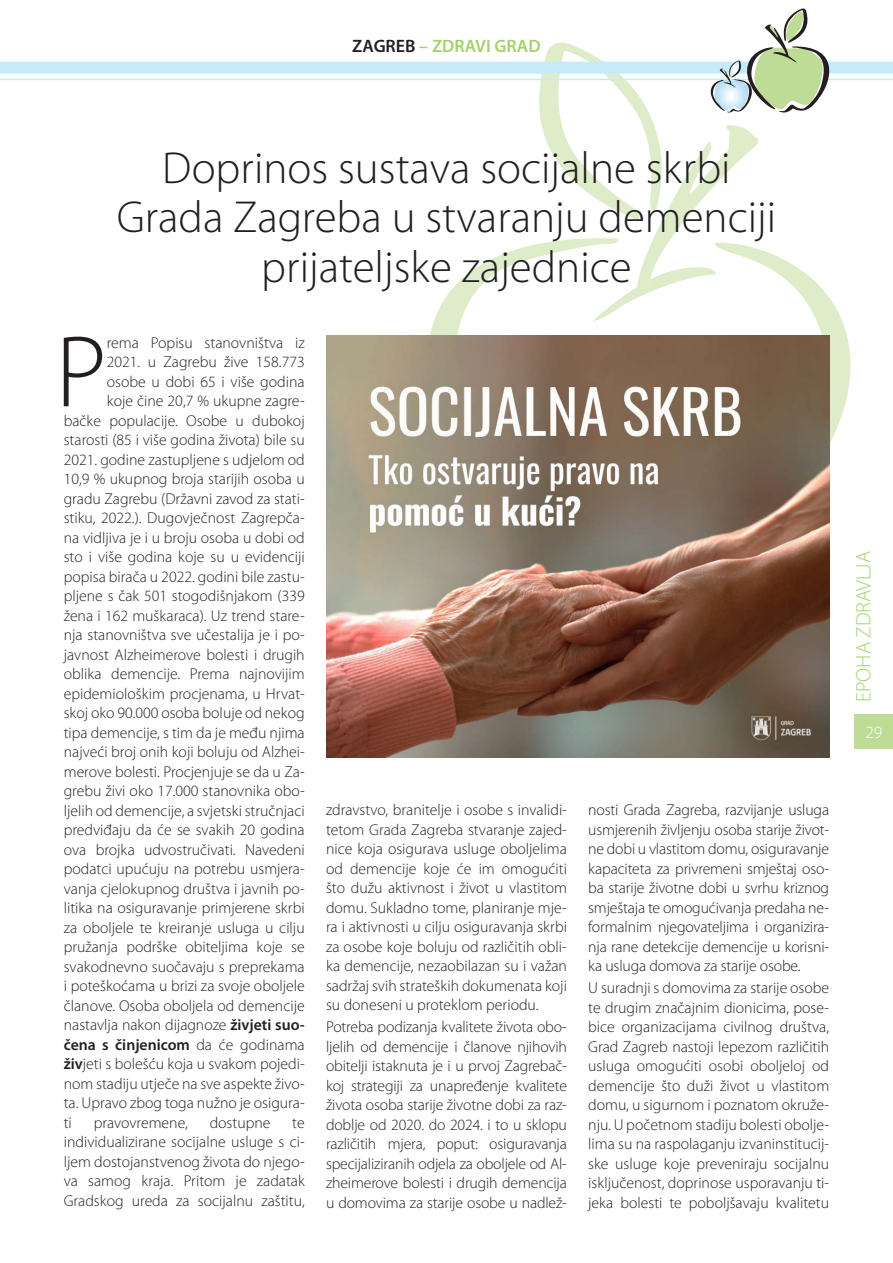
<style>
.page{position:relative;width:893px;height:1263px;background:#fff}
.page>*{position:absolute;margin:0;border:0;box-sizing:border-box;transform-origin:0 0}
.t1{font:300 102.6px "Myriad Pro";color:#231f20}
.t2{font:300 45px/49.5px "Myriad Pro";color:#231f20;text-align:center}
.t3{font:300 21px "Myriad Pro";color:#a5d16d}
.t4{font:600 18px "Myriad Pro";color:#a5d16d}
.t5{font:300 17.25px "Myriad Pro";color:#fff}
.t6{font:300 15.75px/19.5px "Myriad Pro";color:#231f20;text-align:justify}
.t7{font:600 15.75px "Myriad Pro";color:#231f20}
.s1{color:#231f20}
.s2{font-weight:600}
.s3{font-weight:300}
</style>
<div class="page">
<svg style="left:422px;top:250px;width:265px;height:86px"></svg>
<svg style="left:703px;top:299px;width:148px;height:263px"></svg>
<div style="left:0;top:62px;width:893px;height:12px;background:#c6eafa"></div>
<hr style="left:0;top:79px;width:893px;height:1px;background:#c6eafa">
<svg style="left:515px;top:8px;width:315px;height:313px"></svg>
<div style="left:855px;top:714px;width:38px;height:34px;background:#bfdc97"></div>
<img style="left:326px;top:336px;width:503px;height:422px">
<p class="t4" style="left:352px;top:34px;width:190px"><span class="s1">ZAGREB</span> – ZDRAVI GRAD</p>
<h2 class="t2" style="left:117px;top:142px;width:661px">Doprinos sustava socijalne skrbi<br>Grada Zagreba u stvaranju demenciji prijateljske zajednice</h2>
<h1 class="t1" style="left:55px;top:310px;width:53px">P</h1>
<p class="t6" style="left:107px;top:333px;width:199px">rema Popisu stanovništva iz</p>
<p class="t6" style="left:107px;top:352px;width:199px">2021. u Zagrebu žive 158.773</p>
<p class="t6" style="left:107px;top:372px;width:199px">osobe u dobi 65 i više godina</p>
<p class="t6" style="left:107px;top:391px;width:199px">koje čine 20,7 % ukupne zagre-</p>
<p class="t6" style="left:64px;top:411px;width:242px">bačke populacije. Osobe u dubokoj</p>
<p class="t6" style="left:64px;top:430px;width:242px">starosti (85 i više godina života) bile su</p>
<p class="t6" style="left:64px;top:450px;width:242px">2021. godine zastupljene s udjelom od</p>
<p class="t6" style="left:64px;top:469px;width:242px">10,9 % ukupnog broja starijih osoba u</p>
<p class="t6" style="left:64px;top:489px;width:242px">gradu Zagrebu (Državni zavod za stati-</p>
<p class="t6" style="left:64px;top:508px;width:242px">stiku, 2022.). Dugovječnost Zagrepča-</p>
<p class="t6" style="left:64px;top:528px;width:242px">na vidljiva je i u broju osoba u dobi od</p>
<p class="t6" style="left:64px;top:547px;width:242px">sto i više godina koje su u evidenciji</p>
<p class="t6" style="left:64px;top:567px;width:242px">popisa birača u 2022. godini bile zastu-</p>
<p class="t6" style="left:64px;top:586px;width:242px">pljene s čak 501 stogodišnjakom (339</p>
<p class="t6" style="left:64px;top:606px;width:242px">žena i 162 muškaraca). Uz trend stare-</p>
<p class="t6" style="left:64px;top:625px;width:242px">nja stanovništva sve učestalija je i po-</p>
<p class="t6" style="left:64px;top:645px;width:242px">javnost Alzheimerove bolesti i drugih</p>
<p class="t6" style="left:64px;top:664px;width:242px">oblika demencije. Prema najnovijim</p>
<p class="t6" style="left:64px;top:684px;width:242px">epidemiološkim procjenama, u Hrvat-</p>
<p class="t6" style="left:64px;top:703px;width:242px">skoj oko 90.000 osoba boluje od nekog</p>
<p class="t6" style="left:64px;top:723px;width:242px">tipa demencije, s tim da je među njima</p>
<p class="t6" style="left:64px;top:742px;width:242px">najveći broj onih koji boluju od Alzhei-</p>
<p class="t6" style="left:64px;top:762px;width:242px">merove bolesti. Procjenjuje se da u Za-</p>
<p class="t6" style="left:64px;top:781px;width:242px">grebu živi oko 17.000 stanovnika obo-</p>
<p class="t6" style="left:64px;top:801px;width:242px">ljelih od demencije, a svjetski stručnjaci</p>
<p class="t6" style="left:64px;top:820px;width:242px">predviđaju da će se svakih 20 godina</p>
<p class="t6" style="left:64px;top:840px;width:242px">ova brojka udvostručivati. Navedeni</p>
<p class="t6" style="left:64px;top:859px;width:242px">podatci upućuju na potrebu usmjera-</p>
<p class="t6" style="left:64px;top:879px;width:242px">vanja cjelokupnog društva i javnih po-</p>
<p class="t6" style="left:64px;top:898px;width:242px">litika na osiguravanje primjerene skrbi</p>
<p class="t6" style="left:64px;top:918px;width:242px">za oboljele te kreiranje usluga u cilju</p>
<p class="t6" style="left:64px;top:937px;width:242px">pružanja podrške obiteljima koje se</p>
<p class="t6" style="left:64px;top:957px;width:242px">svakodnevno suočavaju s preprekama</p>
<p class="t6" style="left:64px;top:976px;width:242px">i poteškoćama u brizi za svoje oboljele</p>
<p class="t6" style="left:64px;top:996px;width:242px">članove. Osoba oboljela od demencije</p>
<p class="t6" style="left:64px;top:1015px;width:242px">nastavlja nakon dijagnoze <span class="s2">živjeti suo-</span></p>
<p class="t7" style="left:64px;top:1034px;width:242px">čena s činjenicom <span class="s3">da će godinama</span></p>
<p class="t6" style="left:64px;top:1054px;width:242px"><span class="s2">živ</span>jeti s bolešću koja u svakom pojedi-</p>
<p class="t6" style="left:64px;top:1074px;width:242px">nom stadiju utječe na sve aspekte živo-</p>
<p class="t6" style="left:64px;top:1093px;width:242px">ta. Upravo zbog toga nužno je osigura-</p>
<p class="t6" style="left:64px;top:1113px;width:10px">ti</p>
<p class="t6" style="left:94px;top:1113px;width:96px">pravovremene,</p>
<p class="t6" style="left:210px;top:1113px;width:62px">dostupne</p>
<p class="t6" style="left:64px;top:1113px;width:242px;text-indent:229px">te individualizirane socijalne usluge s ci&shy;ljem dostojanstvenog života do njego&shy;va samog kraja. Pritom je zadatak Gradskog ureda za socijalnu zaštitu,</p>
<p class="t6" style="left:326px;top:800px;width:242px">zdravstvo, branitelje i osobe s invalidi&shy;tetom Grada Zagreba stvaranje zajed&shy;nice koja osigurava usluge oboljelima od demencije koje će im omogućiti što dužu aktivnost i život u vlastitom domu. Sukladno tome, planiranje mje&shy;ra i aktivnosti u cilju osiguravanja skrbi za osobe koje boluju od različitih obli&shy;ka demencije, nezaobilazan su i važan sadržaj svih strateških dokumenata koji su doneseni u proteklom periodu.</p>
<p class="t6" style="left:326px;top:1017px;width:242px">Potreba podizanja kvalitete života obo&shy;ljelih od demencije i članove njihovih obitelji istaknuta je i u prvoj Zagrebač&shy;koj strategiji za unapređenje kvalitete života osoba starije životne dobi za raz&shy;doblje od 2020. do 2024. i to u sklopu različitih mjera, poput: osiguravanja specijaliziranih odjela za oboljele od Al&shy;zheimerove bolesti i drugih demencija u domovima za starije osobe u nadlež-</p>
<p class="t6" style="left:588px;top:800px;width:242px">nosti Grada Zagreba, razvijanje usluga usmjerenih življenju osoba starije život&shy;ne dobi u vlastitom domu, osiguravanje kapaciteta za privremeni smještaj oso&shy;ba starije životne dobi u svrhu kriznog smještaja te omogućivanja predaha ne&shy;formalnim njegovateljima i organizira&shy;nja rane detekcije demencije u korisni&shy;ka usluga domova za starije osobe.</p>
<p class="t6" style="left:588px;top:978px;width:242px">U suradnji s domovima za starije osobe te drugim značajnim dionicima, pose&shy;bice organizacijama civilnog društva, Grad Zagreb nastoji lepezom različitih usluga omogućiti osobi oboljeloj od demencije što duži život u vlastitom domu, u sigurnom i poznatom okruže&shy;nju. U početnom stadiju bolesti obolje&shy;lima su na raspolaganju izvaninstitucij&shy;ske usluge koje preveniraju socijalnu isključenost, doprinose usporavanju ti&shy;jeka bolesti te poboljšavaju kvalitetu</p>
<h3 class="t3" style="left:851px;top:702px;width:152px;rotate:-90deg">EPOHA ZDRAVLJA</h3>
<p class="t5" style="left:865px;top:722px;width:18px">29</p>
</div>
